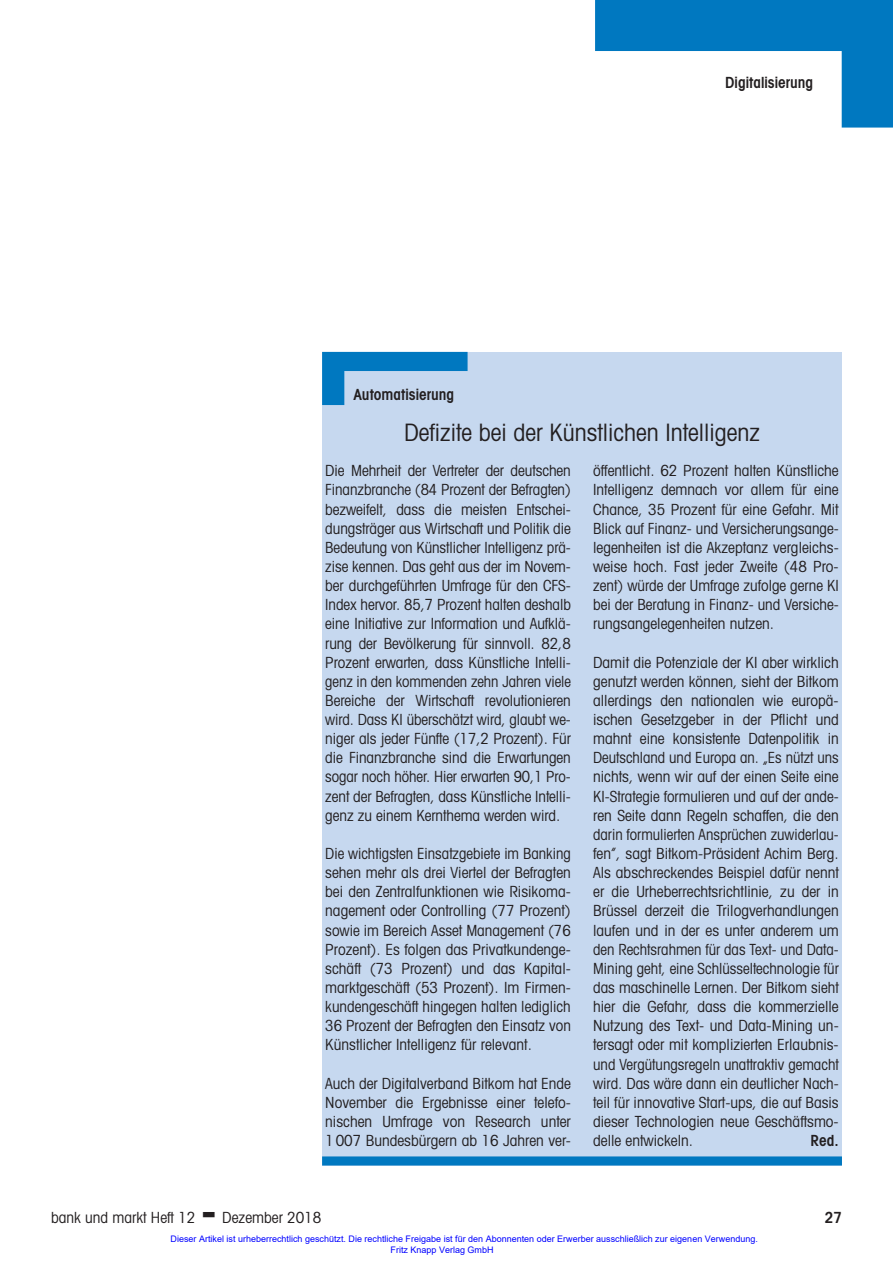
<style>
.page{position:relative;width:893px;height:1263px;background:#fff}
.page>*{position:absolute;margin:0;border:0;box-sizing:border-box;transform-origin:0 0}
.t1{font:condensed 24px "Avant Garde";color:#231f20}
.t2{font:condensed 15.3px/19.2px "Avant Garde";color:#231f20;text-align:justify}
.t3{font:600 condensed 15.3px "Avant Garde";color:#231f20}
.t4{font:9px/10.8px "Arial";color:#00f}
</style>
<div class="page">
<div style="left:322px;top:352px;width:520px;height:813px;background:#c6d8ef"></div>
<div style="left:322px;top:1156px;width:520px;height:9px;background:#0078c0"></div>
<svg style="left:322px;top:352px;width:146px;height:53px"></svg>
<svg style="left:595px;top:0;width:298px;height:128px"></svg>
<p class="t3" style="left:725px;top:74px;width:89px">Digitalisierung</p>
<p class="t3" style="left:353px;top:385px;width:102px">Automatisierung</p>
<h1 class="t1" style="left:404px;top:418px;width:357px">Defizite bei der Künstlichen Intelligenz</h1>
<p class="t2" style="left:593px;top:461px;width:247px">öffentlicht. 62 Prozent halten Künstliche Intelligenz demnach vor allem für eine Chance, 35 Prozent für eine Gefahr. Mit Blick auf Finanz- und Versicherungsange&shy;legenheiten ist die Akzeptanz vergleichs&shy;weise hoch. Fast jeder Zweite (48 Pro&shy;zent) würde der Umfrage zufolge gerne KI bei der Beratung in Finanz- und Versiche&shy;rungsangelegenheiten nutzen.</p>
<p class="t2" style="left:593px;top:652px;width:247px">Damit die Potenziale der KI aber wirklich genutzt werden können, sieht der Bitkom allerdings den nationalen wie europä&shy;ischen Gesetzgeber in der Pflicht und mahnt eine konsistente Datenpolitik in Deutschland und Europa an. „Es nützt uns nichts, wenn wir auf der einen Seite eine KI-Strategie formulieren und auf der ande&shy;ren Seite dann Regeln schaffen, die den darin formulierten Ansprüchen zuwiderlau&shy;fen”, sagt Bitkom-Präsident Achim Berg.<br>Als abschreckendes Beispiel dafür nennt er die Urheberrechtsrichtlinie, zu der in Brüssel derzeit die Trilogverhandlungen laufen und in der es unter anderem um den Rechtsrahmen für das Text- und Data-Mining geht, eine Schlüsseltechnologie für das maschinelle Lernen. Der Bitkom sieht hier die Gefahr, dass die kommerzielle Nutzung des Text- und Data-Mining un&shy;tersagt oder mit komplizierten Erlaubnis&shy;und Vergütungsregeln unattraktiv gemacht wird. Das wäre dann ein deutlicher Nach&shy;teil für innovative Start-ups, die auf Basis dieser Technologien neue Geschäftsmo&shy;delle entwickeln.</p>
<p class="t2" style="left:325px;top:461px;width:247px">Die Mehrheit der Vertreter der deutschen Finanzbranche (84 Prozent der Befragten) bezweifelt, dass die meisten Entschei&shy;dungsträger aus Wirtschaft und Politik die Bedeutung von Künstlicher Intelligenz prä&shy;zise kennen. Das geht aus der im Novem&shy;ber durchgeführten Umfrage für den CFS-Index hervor. 85,7 Prozent halten deshalb eine Initiative zur Information und Aufklä&shy;rung der Bevölkerung für sinnvoll. 82,8<br>Prozent erwarten, dass Künstliche Intelli&shy;genz in den kommenden zehn Jahren viele Bereiche der Wirtschaft revolutionieren wird. Dass KI überschätzt wird, glaubt we&shy;niger als jeder Fünfte (17,2 Prozent). Für die Finanzbranche sind die Erwartungen sogar noch höher. Hier erwarten 90,1 Pro&shy;zent der Befragten, dass Künstliche Intelli&shy;genz zu einem Kernthema werden wird.</p>
<p class="t2" style="left:325px;top:843px;width:247px">Die wichtigsten Einsatzgebiete im Banking sehen mehr als drei Viertel der Befragten bei den Zentralfunktionen wie Risikoma&shy;nagement oder Controlling (77 Prozent) sowie im Bereich Asset Management (76<br>Prozent). Es folgen das Privatkundenge&shy;schäft (73 Prozent) und das Kapital&shy;marktgeschäft (53 Prozent). Im Firmen&shy;kundengeschäft hingegen halten lediglich 36 Prozent der Befragten den Einsatz von Künstlicher Intelligenz für relevant.</p>
<p class="t2" style="left:325px;top:1073px;width:247px">Auch der Digitalverband Bitkom hat Ende November die Ergebnisse einer telefo&shy;nischen Umfrage von Research unter 1007 Bundesbürgern ab 16 Jahren ver-</p>
<p class="t3" style="left:810px;top:1131px;width:30px">Red.</p>
<p class="t2" style="left:51px;top:1207px;width:146px">bank und markt Heft 12</p>
<p class="t2" style="left:222px;top:1207px;width:101px">Dezember 2018</p>
<p class="t3" style="left:825px;top:1208px;width:19px">27</p>
<p class="t4" style="left:391px;top:1233px;width:369px;text-indent:-220px">Dieser Artikel ist urheberrechtlich geschützt. Die rechtliche Freigabe ist für den Abonnenten oder Erwerber ausschließlich zur eigenen Verwendung.<br>Fritz Knapp Verlag GmbH</p>
</div>
